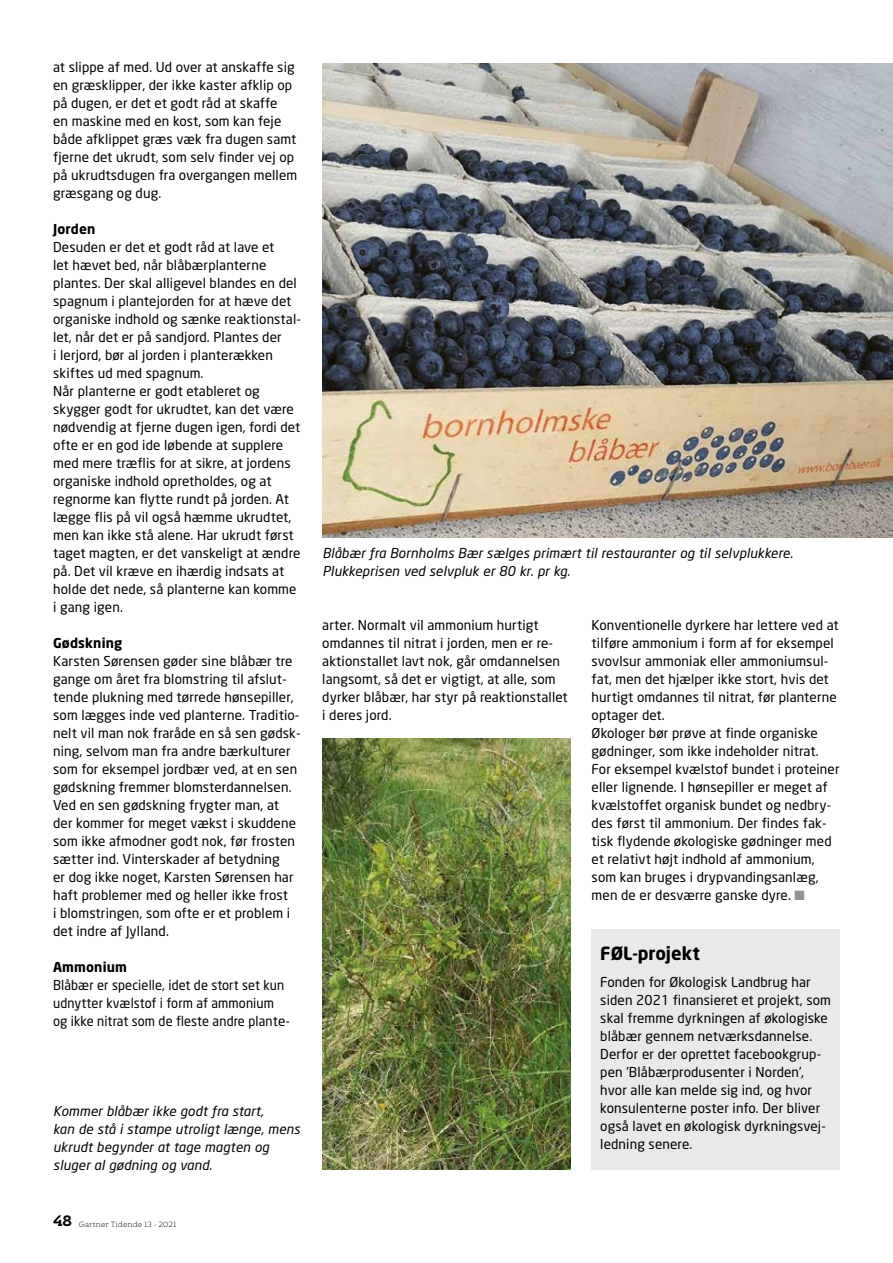
<style>
.page{position:relative;width:893px;height:1263px;background:#fff}
.page>*{position:absolute;margin:0;border:0;box-sizing:border-box;transform-origin:0 0}
.t1{font:700 18px "Neo Sans";color:#000}
.t2{font:13.5px/18px "Neo Sans";letter-spacing:.01em;color:#000}
.t3{font:italic 13.5px/18px "Neo Sans";letter-spacing:.01em;color:#000}
.t4{font:13.5px/18px "Neo Sans";letter-spacing:.01em;color:#000;scale:.95 1}
.t5{font:700 13.5px "Neo Sans";letter-spacing:.01em;color:#000}
.t6{font:300 7.5px "Kontrapunkt Bob";color:#000}
.s1{font-weight:700;font-size:15px}
.s2{color:#949290}
</style>
<div class="page">
<div style="left:592px;top:929px;width:248px;height:240px;background:#e9e9e9"></div>
<img style="left:322px;top:64px;width:571px;height:474px">
<img style="left:322px;top:739px;width:248px;height:430px">
<p class="t2" style="left:53px;top:58px;width:246px">at slippe af med. Ud over at anskaffe sig en græsklipper, der ikke kaster afklip op på dugen, er det et godt råd at skaffe<br>en maskine med en kost, som kan feje både afklippet græs væk fra dugen samt fjerne det ukrudt, som selv finder vej op på ukrudtsdugen fra overgangen mellem græsgang og dug.</p>
<p class="t5" style="left:53px;top:220px;width:44px">Jorden</p>
<p class="t2" style="left:53px;top:238px;width:249px">Desuden er det et godt råd at lave et<br>let hævet bed, når blåbærplanterne plantes. Der skal alligevel blandes en del spagnum i plantejorden for at hæve det organiske indhold og sænke reaktionstal&shy;let, når det er på sandjord. Plantes der<br>i lerjord, bør al jorden i planterækken skiftes ud med spagnum.<br>Når planterne er godt etableret og skygger godt for ukrudtet, kan det være nødvendig at fjerne dugen igen, fordi det ofte er en god ide løbende at supplere med mere træflis for at sikre, at jordens organiske indhold opretholdes, og at regnorme kan flytte rundt på jorden. At lægge flis på vil også hæmme ukrudtet, men kan ikke stå alene. Har ukrudt først taget magten, er det vanskeligt at ændre på. Det vil kræve en ihærdig indsats at holde det nede, så planterne kan komme i gang igen.</p>
<p class="t5" style="left:53px;top:634px;width:71px">Gødskning</p>
<p class="t2" style="left:53px;top:652px;width:249px">Karsten Sørensen gøder sine blåbær tre gange om året fra blomstring til afslut&shy;tende plukning med tørrede hønsepiller, som lægges inde ved planterne. Traditio&shy;nelt vil man nok fraråde en så sen gødsk&shy;ning, selvom man fra andre bærkulturer som for eksempel jordbær ved, at en sen gødskning fremmer blomsterdannelsen.<br>Ved en sen gødskning frygter man, at der kommer for meget vækst i skuddene som ikke afmodner godt nok, før frosten sætter ind. Vinterskader af betydning<br>er dog ikke noget, Karsten Sørensen har haft problemer med og heller ikke frost<br>i blomstringen, som ofte er et problem i det indre af Jylland.</p>
<p class="t5" style="left:53px;top:958px;width:75px">Ammonium</p>
<p class="t4" style="left:53px;top:976px;width:251px">Blåbær er specielle, idet de stort set kun udnytter kvælstof i form af ammonium og ikke nitrat som de fleste andre plante-</p>
<p class="t3" style="left:53px;top:1102px;width:248px">Kommer blåbær ikke godt fra start,<br>kan de stå i stampe utroligt længe, mens ukrudt begynder at tage magten og sluger al gødning og vand.</p>
<p class="t6" style="left:53px;top:1220px;width:125px"><span class="s1">48</span> Gartner Tidende 13 - 2021</p>
<p class="t3" style="left:322px;top:544px;width:472px">Blåbær fra Bornholms Bær sælges primært til restauranter og til selvplukkere.<br>Plukkeprisen ved selvpluk er 80 kr. pr kg.</p>
<p class="t2" style="left:322px;top:616px;width:247px">arter. Normalt vil ammonium hurtigt omdannes til nitrat i jorden, men er re&shy;aktionstallet lavt nok, går omdannelsen langsomt, så det er vigtigt, at alle, som dyrker blåbær, har styr på reaktionstallet i deres jord.</p>
<p class="t2" style="left:592px;top:616px;width:250px">Konventionelle dyrkere har lettere ved at tilføre ammonium i form af for eksempel svovlsur ammoniak eller ammoniumsul&shy;fat, men det hjælper ikke stort, hvis det hurtigt omdannes til nitrat, før planterne optager det.<br>Økologer bør prøve at finde organiske gødninger, som ikke indeholder nitrat.<br>For eksempel kvælstof bundet i proteiner eller lignende. I hønsepiller er meget af kvælstoffet organisk bundet og nedbry&shy;des først til ammonium. Der findes fak&shy;tisk flydende økologiske gødninger med et relativt højt indhold af ammonium, som kan bruges i drypvandingsanlæg, men de er desværre ganske dyre. <span class="s2">■</span></p>
<h1 class="t1" style="left:600px;top:942px;width:101px">FØL-projekt</h1>
<p class="t2" style="left:600px;top:973px;width:232px">Fonden for Økologisk Landbrug har siden 2021 finansieret et projekt, som skal fremme dyrkningen af økologiske blåbær gennem netværksdannelse.<br>Derfor er der oprettet facebookgrup&shy;pen ’Blåbærprodusenter i Norden’, hvor alle kan melde sig ind, og hvor konsulenterne poster info. Der bliver også lavet en økologisk dyrkningsvej&shy;ledning senere.</p>
</div>
